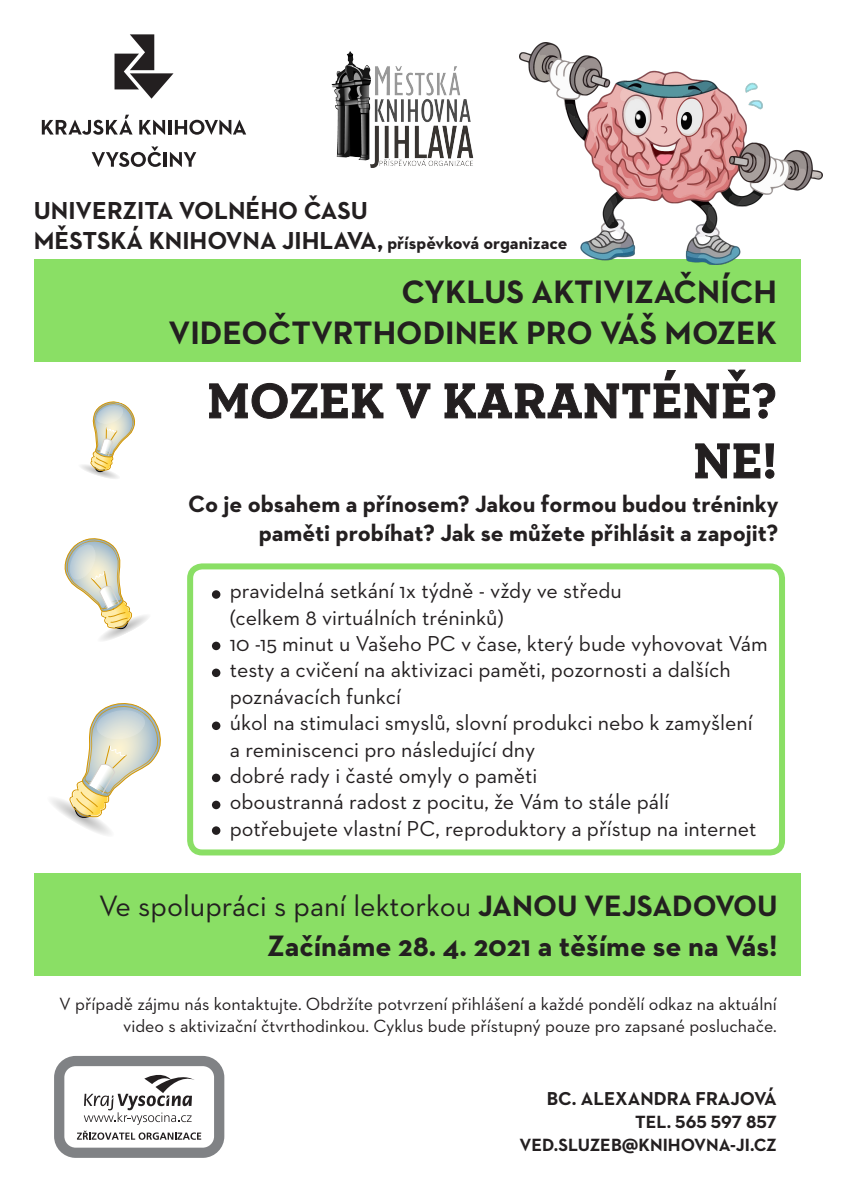
<style>
.page{position:relative;width:842px;height:1191px;background:#fff}
.page>*{position:absolute;margin:0;border:0;box-sizing:border-box;transform-origin:0 0}
.t1{font:700 50px "Neutraface Slab Text";letter-spacing:.01em;color:#231f20}
.t2{font:700 33px "Neutraface 2 Text";color:#231f20}
.t3{font:30px "Neutraface 2 Text";color:#231f20}
.t4{font:700 30px "Neutraface 2 Text";color:#231f20}
.t5{font:700 25px "Neutraface 2 Text";color:#231f20}
.t6{font:700 24px/28.8px "Neutraface 2 Text";color:#231f20;text-align:right}
.t7{font:22px "Neutraface 2 Text";color:#231f20}
.t8{font:700 19px "Neutraface 2 Text";color:#231f20}
.t9{font:18px/21.6px "Neutraface 2 Text";color:#231f20;text-align:right}
.t10{font:700 18px "Neutraface 2 Text";color:#231f20}
.s1{font-size:18px}
.s2{font-weight:700}
</style>
<div class="page">
<div style="left:34px;top:259px;width:766px;height:102px;background:#8adf65"></div>
<svg style="left:51px;top:703px;width:110px;height:132px"></svg>
<svg style="left:54px;top:1056px;width:170px;height:101px"></svg>
<svg style="left:115px;top:34px;width:59px;height:65px"></svg>
<svg style="left:42px;top:115px;width:91px;height:20px"></svg>
<svg style="left:139px;top:120px;width:26px;height:15px"></svg>
<hr style="left:168px;top:120px;width:3px;height:14px;background:#231f20">
<svg style="left:175px;top:120px;width:71px;height:15px"></svg>
<svg style="left:92px;top:146px;width:69px;height:21px"></svg>
<hr style="left:164px;top:152px;width:3px;height:15px;background:#231f20">
<svg style="left:170px;top:152px;width:26px;height:15px"></svg>
<svg style="left:209px;top:383px;width:174px;height:36px"></svg>
<svg style="left:396px;top:383px;width:34px;height:35px"></svg>
<svg style="left:444px;top:369px;width:331px;height:50px"></svg>
<svg style="left:695px;top:443px;width:79px;height:36px"></svg>
<img style="left:519px;top:43px;width:304px;height:222px">
<div style="left:34px;top:873px;width:766px;height:102px;background:#8adf65"></div>
<div style="left:187px;top:563px;width:598px;height:292px;border:6px solid #8adf65;border-radius:12px"></div>
<svg style="left:64px;top:538px;width:84px;height:103px"></svg>
<svg style="left:81px;top:401px;width:54px;height:78px"></svg>
<div style="left:212px;top:590px;width:8px;height:9px;background:#231f20;border-radius:50%"></div>
<div style="left:212px;top:641px;width:8px;height:9px;background:#231f20;border-radius:50%"></div>
<div style="left:212px;top:668px;width:8px;height:9px;background:#231f20;border-radius:50%"></div>
<div style="left:212px;top:721px;width:8px;height:9px;background:#231f20;border-radius:50%"></div>
<div style="left:212px;top:773px;width:8px;height:9px;background:#231f20;border-radius:50%"></div>
<div style="left:212px;top:800px;width:8px;height:9px;background:#231f20;border-radius:50%"></div>
<div style="left:212px;top:826px;width:8px;height:9px;background:#231f20;border-radius:50%"></div>
<img style="left:331px;top:51px;width:143px;height:117px">
<p class="t5" style="left:34px;top:195px;width:336px">UNIVERZITA VOLNÉHO ČASU</p>
<p class="t5" style="left:34px;top:225px;width:535px">MĚSTSKÁ KNIHOVNA JIHLAVA, <span class="s1">příspěvková organizace</span></p>
<p class="t2" style="left:401px;top:270px;width:377px">CYKLUS AKTIVIZAČNÍCH</p>
<p class="t2" style="left:168px;top:311px;width:610px">VIDEOČTVRTHODINEK PRO VÁŠ MOZEK</p>
<p class="t1" style="left:207px;top:369px;width:571px">MOZEK V KARANTÉNĚ?</p>
<p class="t1" style="left:694px;top:429px;width:85px">NE!</p>
<p class="t6" style="left:188px;top:489px;width:592px">Co je obsahem a přínosem? Jakou formou budou tréninky paměti probíhat? Jak se můžete přihlásit a zapojit?</p>
<p class="t7" style="left:230px;top:577px;width:394px">pravidelná setkání 1x týdně - vždy ve středu</p>
<p class="t7" style="left:230px;top:603px;width:276px">(celkem 8 virtuálních tréninků)</p>
<p class="t7" style="left:230px;top:630px;width:540px">10 -15 minut u Vašeho PC v čase, který bude vyhovovat Vám</p>
<p class="t7" style="left:230px;top:656px;width:502px">testy a cvičení na aktivizaci paměti, pozornosti a dalších</p>
<p class="t7" style="left:230px;top:682px;width:173px">poznávacích funkcí</p>
<p class="t7" style="left:230px;top:709px;width:524px">úkol na stimulaci smyslů, slovní produkci nebo k zamyšlení</p>
<p class="t7" style="left:230px;top:735px;width:307px">a reminiscenci pro následující dny</p>
<p class="t7" style="left:230px;top:762px;width:309px">dobré rady i časté omyly o paměti</p>
<p class="t7" style="left:230px;top:788px;width:441px">oboustranná radost z pocitu, že Vám to stále pálí</p>
<p class="t7" style="left:230px;top:814px;width:528px">potřebujete vlastní PC, reproduktory a přístup na internet</p>
<p class="t3" style="left:99px;top:887px;width:680px">Ve spolupráci s paní lektorkou <span class="s2">JANOU VEJSADOVOU</span></p>
<p class="t4" style="left:267px;top:926px;width:512px">Začínáme 28. 4. 2021 a těšíme se na Vás!</p>
<p class="t9" style="left:59px;top:993px;width:719px">V případě zájmu nás kontaktujte. Obdržíte potvrzení přihlášení a každé pondělí odkaz na aktuální video s aktivizační čtvrthodinkou. Cyklus bude přístupný pouze pro zapsané posluchače.</p>
<p class="t8" style="left:547px;top:1086px;width:232px">BC. ALEXANDRA FRAJOVÁ</p>
<p class="t10" style="left:635px;top:1110px;width:143px">TEL. 565 597 857</p>
<p class="t10" style="left:519px;top:1133px;width:259px">VED.SLUZEB@KNIHOVNA-JI.CZ</p>
</div>
